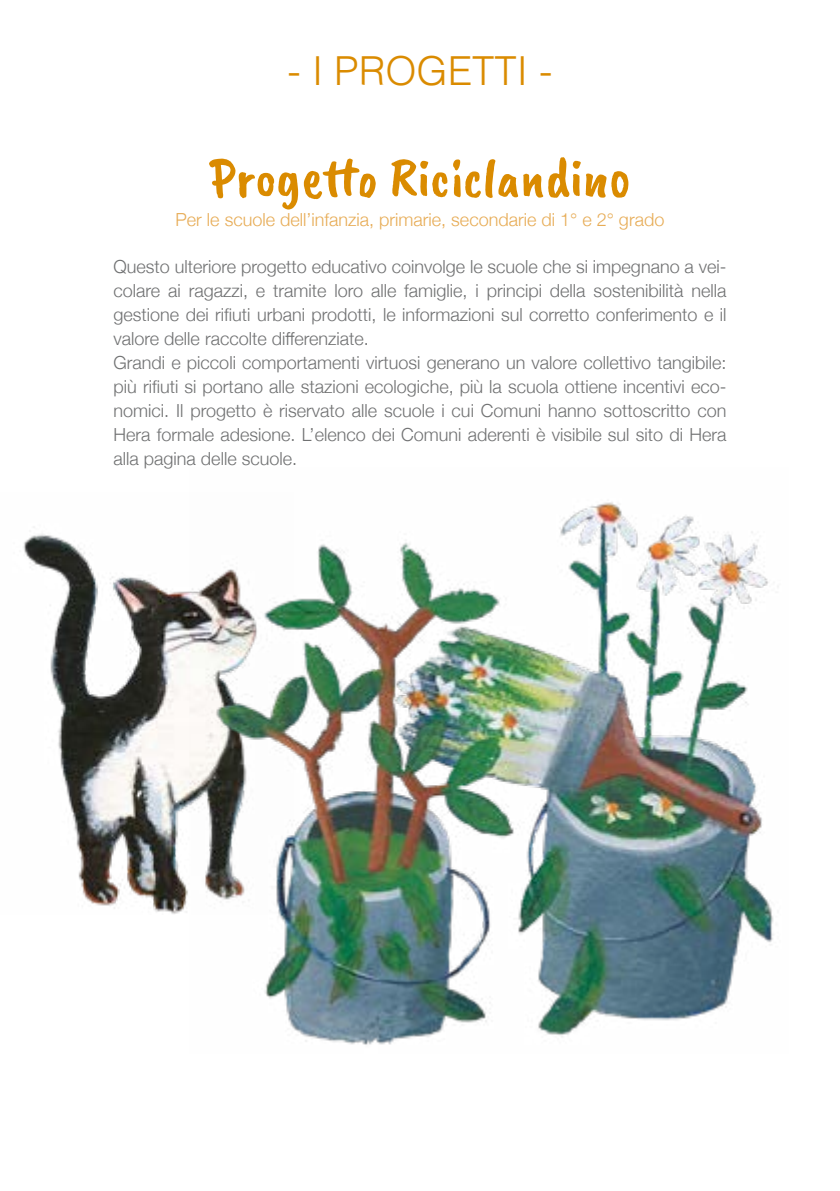
<style>
.page{position:relative;width:840px;height:1191px;background:#fff}
.page>*{position:absolute;margin:0;border:0;box-sizing:border-box;transform-origin:0 0}
.t1{font:56px "Caveat Brush";color:#da8b00}
.t2{font:300 40px "Helvetica";color:#da8b00}
.t3{font:300 18px/24px "Helvetica Neue";color:#707172}
.t4{font:300 18px "Helvetica Neue";color:#e7ac56}
</style>
<div class="page">
<img style="left:23px;top:534px;width:166px;height:380px">
<img style="left:189px;top:502px;width:585px;height:543px">
<h2 class="t2" style="left:287px;top:37px;width:266px">- I PROGETTI -</h2>
<h1 class="t1" style="left:209px;top:146px;width:423px">Progetto Riciclandino</h1>
<p class="t4" style="left:175px;top:205px;width:490px">Per le scuole dell’infanzia, primarie, secondarie di 1° e 2° grado</p>
<p class="t3" style="left:113px;top:253px;width:614px">Questo ulteriore progetto educativo coinvolge le scuole che si impegnano a vei&shy;colare ai ragazzi, e tramite loro alle famiglie, i principi della sostenibilità nella gestione dei rifiuti urbani prodotti, le informazioni sul corretto conferimento e il valore delle raccolte differenziate.<br>Grandi e piccoli comportamenti virtuosi generano un valore collettivo tangibile: più rifiuti si portano alle stazioni ecologiche, più la scuola ottiene incentivi eco&shy;nomici. Il progetto è riservato alle scuole i cui Comuni hanno sottoscritto con Hera formale adesione. L’elenco dei Comuni aderenti è visibile sul sito di Hera alla pagina delle scuole.</p>
</div>
